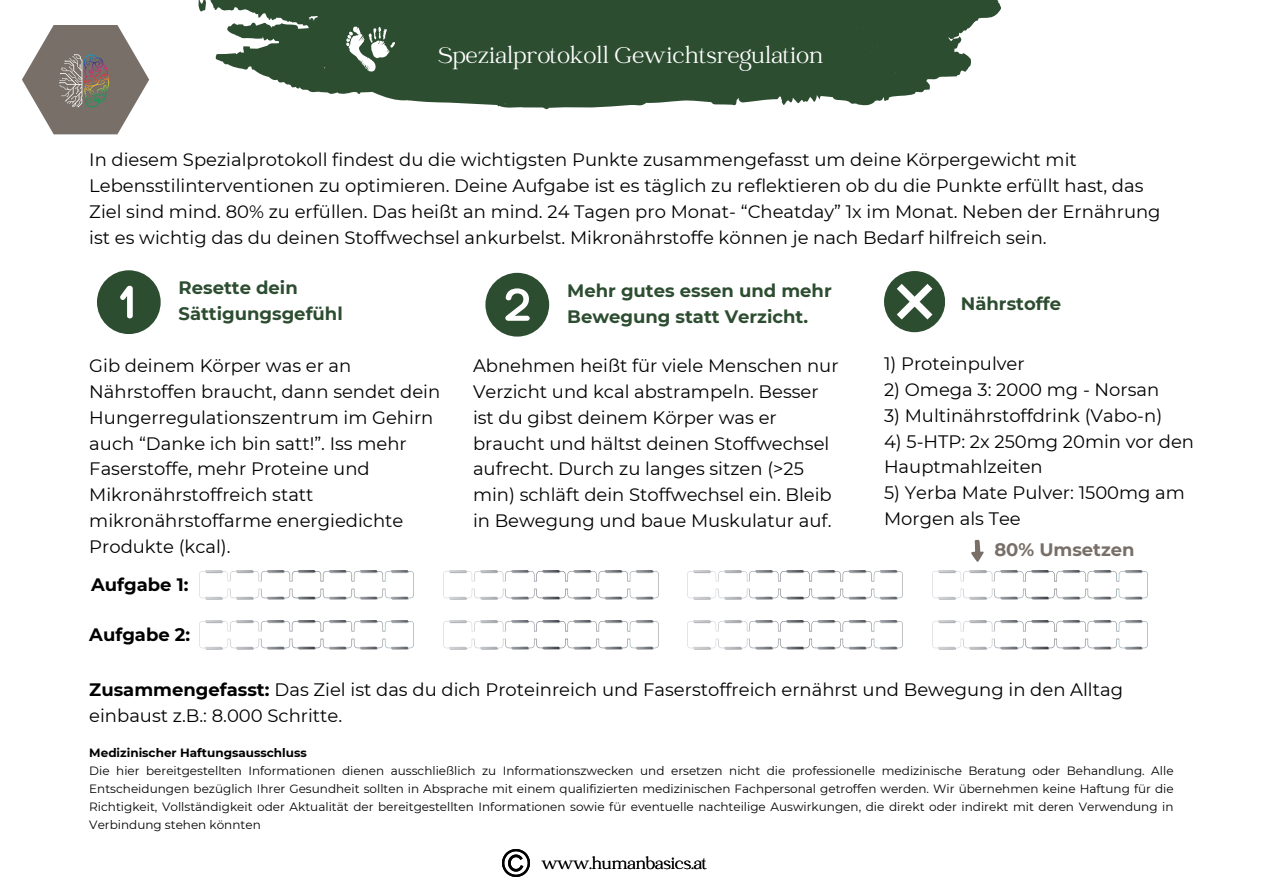
<style>
.page{position:relative;width:1263px;height:894px;background:#fff}
.page>*{position:absolute;margin:0;border:0;box-sizing:border-box;transform-origin:0 0}
.t1{font:37.5px "Catchy Mager";letter-spacing:.01em;color:#fff}
.t2{font:24.75px "Catchy Mager";letter-spacing:.005em;color:#fff}
.t3{font:18px/25.8px "Montserrat";color:#000}
.t4{font:700 18px/25.8px "Montserrat";color:#2d4d31}
.t5{font:700 18px "Montserrat";color:#000}
.t6{font:18px "Catchy Mager";color:#000}
.t7{font:700 18px "Montserrat";color:#786f68}
.t8{font:12px/18px "Montserrat";color:#000;text-align:justify}
.t9{font:700 12px "Montserrat";color:#000}
.s1{font-weight:700}
</style>
<div class="page">
<img style="left:502px;top:849px;width:27px;height:27px">
<svg style="left:22px;top:25px;width:127px;height:109px"></svg>
<svg style="left:210px;top:0;width:791px;height:110px;fill:#2d4d31"></svg>
<svg style="left:198px;top:0;width:8px;height:12px"></svg>
<svg style="left:346px;top:27px;width:49px;height:45px"></svg>
<div style="left:97px;top:270px;width:64px;height:64px;background:#2d4d31;border-radius:50%"></div>
<svg style="left:120px;top:286px;width:13px;height:32px"></svg>
<div style="left:485px;top:273px;width:64px;height:63px;background:#2d4d31;border-radius:50%"></div>
<svg style="left:505px;top:288px;width:25px;height:33px"></svg>
<svg style="left:884px;top:271px;width:61px;height:62px"></svg>
<img style="left:199px;top:620px;width:215px;height:29px">
<img style="left:199px;top:570px;width:215px;height:29px">
<img style="left:443px;top:620px;width:215px;height:29px">
<img style="left:443px;top:570px;width:215px;height:29px">
<img style="left:688px;top:620px;width:214px;height:29px">
<img style="left:688px;top:570px;width:214px;height:29px">
<img style="left:932px;top:620px;width:215px;height:29px">
<img style="left:932px;top:570px;width:215px;height:29px">
<svg style="left:971px;top:539px;width:13px;height:22px"></svg>
<p class="t1" style="left:506px;top:22px;width:249px">Praxisaufgabe 1</p>
<h2 class="t2" style="left:438px;top:44px;width:387px">Spezialprotokoll Gewichtsregulation</h2>
<h3 class="t3" style="left:89px;top:147px;width:1073px">In diesem Spezialprotokoll findest du die wichtigsten Punkte zusammengefasst um deine Körpergewicht mit Lebensstilinterventionen zu optimieren. Deine Aufgabe ist es täglich zu reflektieren ob du die Punkte erfüllt hast, das Ziel sind mind. 80% zu erfüllen. Das heißt an mind. 24 Tagen pro Monat- “Cheatday” 1x im Monat. Neben der Ernährung ist es wichtig das du deinen Stoffwechsel ankurbelst. Mikronährstoffe können je nach Bedarf hilfreich sein.</h3>
<h3 class="t4" style="left:179px;top:274px;width:166px">Resette dein<br>Sättigungsgefühl</h3>
<p class="t4" style="left:567px;top:277px;width:266px">Mehr gutes essen und mehr<br>Bewegung statt Verzicht.</p>
<p class="t3" style="left:89px;top:352px;width:352px">Gib deinem Körper was er an<br>Nährstoffen braucht, dann sendet dein<br>Hungerregulationszentrum im Gehirn auch “Danke ich bin satt!”. Iss mehr<br>Faserstoffe, mehr Proteine und<br>Mikronährstoffreich statt mikronährstoffarme energiedichte<br>Produkte (kcal).</p>
<p class="t3" style="left:473px;top:352px;width:367px">Abnehmen heißt für viele Menschen nur Verzicht und kcal abstrampeln. Besser ist du gibst deinem Körper was er braucht und hältst deinen Stoffwechsel aufrecht. Durch zu langes sitzen (&gt;25 min) schläft dein Stoffwechsel ein. Bleib in Bewegung und baue Muskulatur auf.</p>
<p class="t5" style="left:91px;top:573px;width:99px">Aufgabe 1:</p>
<p class="t5" style="left:89px;top:623px;width:102px">Aufgabe 2:</p>
<p class="t4" style="left:961px;top:290px;width:102px">Nährstoffe</p>
<p class="t3" style="left:884px;top:350px;width:142px">1) Proteinpulver</p>
<p class="t3" style="left:884px;top:376px;width:277px">2) Omega 3: 2000 mg - Norsan</p>
<p class="t3" style="left:884px;top:402px;width:280px">3) Multinährstoffdrink (Vabo-n)</p>
<p class="t3" style="left:884px;top:428px;width:311px">4) 5-HTP: 2x 250mg 20min vor den<br>Hauptmahlzeiten</p>
<p class="t3" style="left:884px;top:480px;width:302px">5) Yerba Mate Pulver: 1500mg am<br>Morgen als Tee</p>
<p class="t7" style="left:994px;top:538px;width:142px">80% Umsetzen</p>
<h3 class="t3" style="left:89px;top:676px;width:1035px"><span class="s1">Zusammengefasst:</span> Das Ziel ist das du dich Proteinreich und Faserstoffreich ernährst und Bewegung in den Alltag einbaust z.B.: 8.000 Schritte.</h3>
<p class="t9" style="left:89px;top:744px;width:219px">Medizinischer Haftungsausschluss</p>
<h3 class="t8" style="left:89px;top:761px;width:1086px">Die hier bereitgestellten Informationen dienen ausschließlich zu Informationszwecken und ersetzen nicht die professionelle medizinische Beratung oder Behandlung. Alle Entscheidungen bezüglich Ihrer Gesundheit sollten in Absprache mit einem qualifizierten medizinischen Fachpersonal getroffen werden. Wir übernehmen keine Haftung für die Richtigkeit, Vollständigkeit oder Aktualität der bereitgestellten Informationen sowie für eventuelle nachteilige Auswirkungen, die direkt oder indirekt mit deren Verwendung in Verbindung stehen könnten</h3>
<h4 class="t6" style="left:542px;top:854px;width:166px">www.humanbasics.at</h4>
</div>
